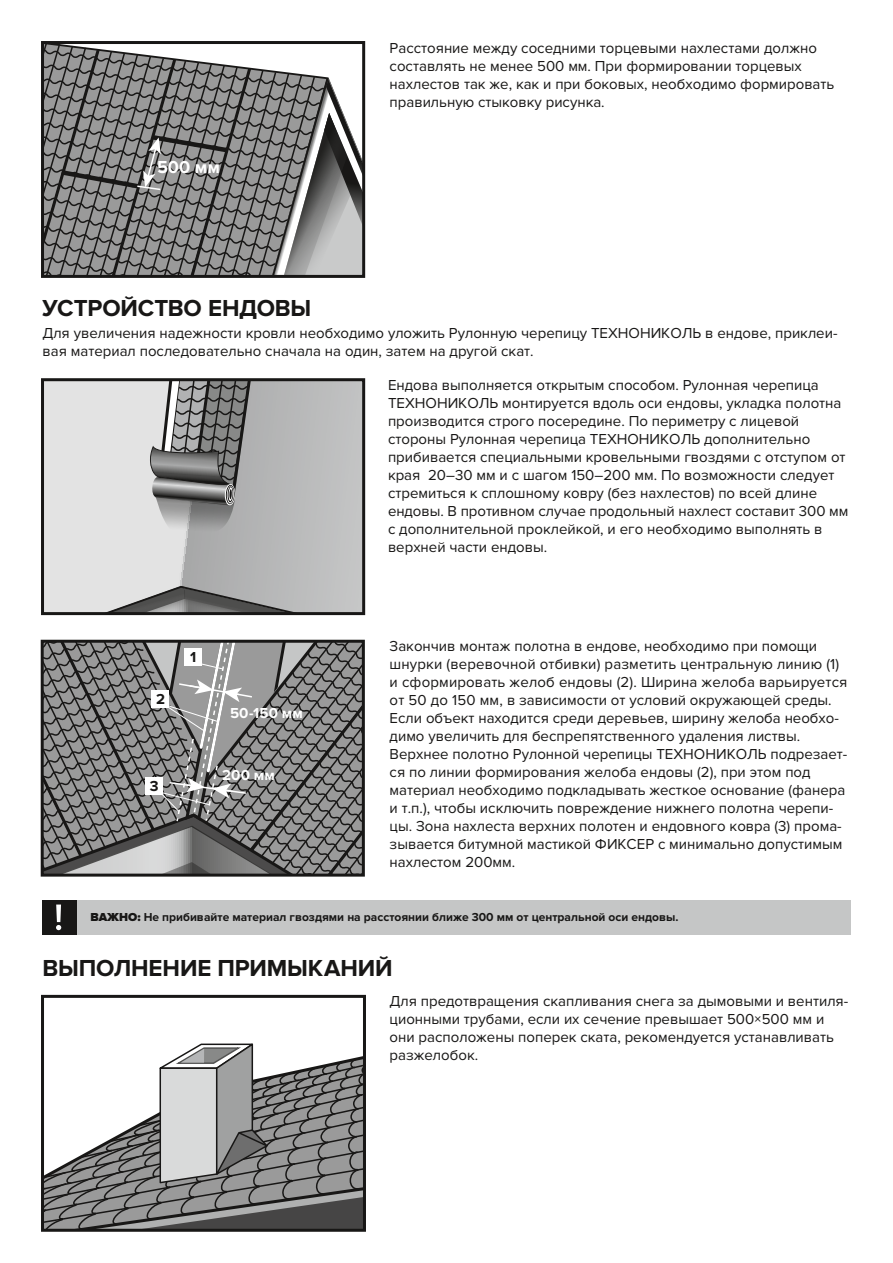
<style>
.page{position:relative;width:893px;height:1263px;background:#fff}
.page>*{position:absolute;margin:0;border:0;box-sizing:border-box;transform-origin:0 0}
.t1{font:700 24px "Proxima Nova";letter-spacing:-.005em;color:#181716}
.t2{font:700 18px "Proxima Nova";color:#fff}
.t3{font:15px/18px "Proxima Nova";color:#181716}
.t4{font:700 15px "Proxima Nova";letter-spacing:.005em;color:#fff}
.t5{font:700 15px "Proxima Nova";color:#181716}
.t6{font:700 12px "Proxima Nova";color:#181716}
.s1{font-weight:900}
</style>
<div class="page">
<div style="left:42px;top:900px;width:809px;height:34px;background:#c5c6c6"></div>
<div style="left:42px;top:900px;width:34px;height:34px;background:#181716"></div>
<svg style="left:56px;top:904px;width:5px;height:26px"></svg>
<svg style="left:45px;top:45px;width:316px;height:229px;background:#898988"></svg>
<div style="left:41px;top:41px;width:324px;height:237px;border:3px solid #181716"></div>
<svg style="left:45px;top:382px;width:316px;height:204px;background:#cdcdcd"></svg>
<svg style="left:45px;top:586px;width:316px;height:25px;background:#aaa"></svg>
<svg style="left:147px;top:382px;width:116px;height:153px;background:#949494"></svg>
<div style="left:41px;top:378px;width:324px;height:237px;border:3px solid #181716"></div>
<svg style="left:45px;top:644px;width:316px;height:229px;background:#818181"></svg>
<div style="left:41px;top:640px;width:324px;height:237px;border:3px solid #181716"></div>
<svg style="left:45px;top:1043px;width:317px;height:185px"></svg>
<div style="left:41px;top:995px;width:325px;height:237px;border:3px solid #181716"></div>
<p class="t2" style="left:157px;top:157px;width:64px">500 мм</p>
<h1 class="t1" style="left:43px;top:294px;width:270px">УСТРОЙСТВО ЕНДОВЫ</h1>
<p class="t3" style="left:390px;top:39px;width:446px">Расстояние между соседними торцевыми нахлестами должно составлять не менее 500 мм. При формировании торцевых нахлестов так же, как и при боковых, необходимо формировать правильную стыковку рисунка.</p>
<p class="t3" style="left:43px;top:324px;width:796px">Для увеличения надежности кровли необходимо уложить Рулонную черепицу ТЕХНОНИКОЛЬ в ендове, приклеи&shy;вая материал последовательно сначала на один, затем на другой скат.</p>
<p class="t5" style="left:156px;top:690px;width:10px">2</p>
<p class="t5" style="left:190px;top:648px;width:8px">1</p>
<p class="t5" style="left:150px;top:777px;width:10px">3</p>
<p class="t4" style="left:230px;top:704px;width:74px">50-150 мм</p>
<p class="t4" style="left:222px;top:767px;width:54px">200 мм</p>
<p class="t3" style="left:388px;top:376px;width:462px">Ендова выполняется открытым способом. Рулонная черепица ТЕХНОНИКОЛЬ монтируется вдоль оси ендовы, укладка полотна производится строго посередине. По периметру с лицевой стороны Рулонная черепица ТЕХНОНИКОЛЬ дополнительно прибивается специальными кровельными гвоздями с отступом от края 20–30 мм и с шагом 150–200 мм. По возможности следует стремиться к сплошному ковру (без нахлестов) по всей длине ендовы. В противном случае продольный нахлест составит 300 мм с дополнительной проклейкой, и его необходимо выполнять в верхней части ендовы.</p>
<p class="t3" style="left:390px;top:637px;width:459px">Закончив монтаж полотна в ендове, необходимо при помощи шнурки (веревочной отбивки) разметить центральную линию (1) и сформировать желоб ендовы (2). Ширина желоба варьируется от 50 до 150 мм, в зависимости от условий окружающей среды.<br>Если объект находится среди деревьев, ширину желоба необхо&shy;димо увеличить для беспрепятственного удаления листвы.<br>Верхнее полотно Рулонной черепицы ТЕХНОНИКОЛЬ подрезает&shy;ся по линии формирования желоба ендовы (2), при этом под материал необходимо подкладывать жесткое основание (фанера и т.п.), чтобы исключить повреждение нижнего полотна черепи&shy;цы. Зона нахлеста верхних полотен и ендовного ковра (3) прома&shy;зывается битумной мастикой ФИКСЕР с минимально допустимым нахлестом 200мм.</p>
<p class="t6" style="left:90px;top:910px;width:589px"><span class="s1">ВАЖНО:</span> Не прибивайте материал гвоздями на расстоянии ближе 300 мм от центральной оси ендовы.</p>
<h1 class="t1" style="left:43px;top:954px;width:352px">ВЫПОЛНЕНИЕ ПРИМЫКАНИЙ</h1>
<p class="t3" style="left:390px;top:992px;width:460px">Для предотвращения скапливания снега за дымовыми и вентиля&shy;ционными трубами, если их сечение превышает 500×500 мм и они расположены поперек ската, рекомендуется устанавливать разжелобок.</p>
</div>
